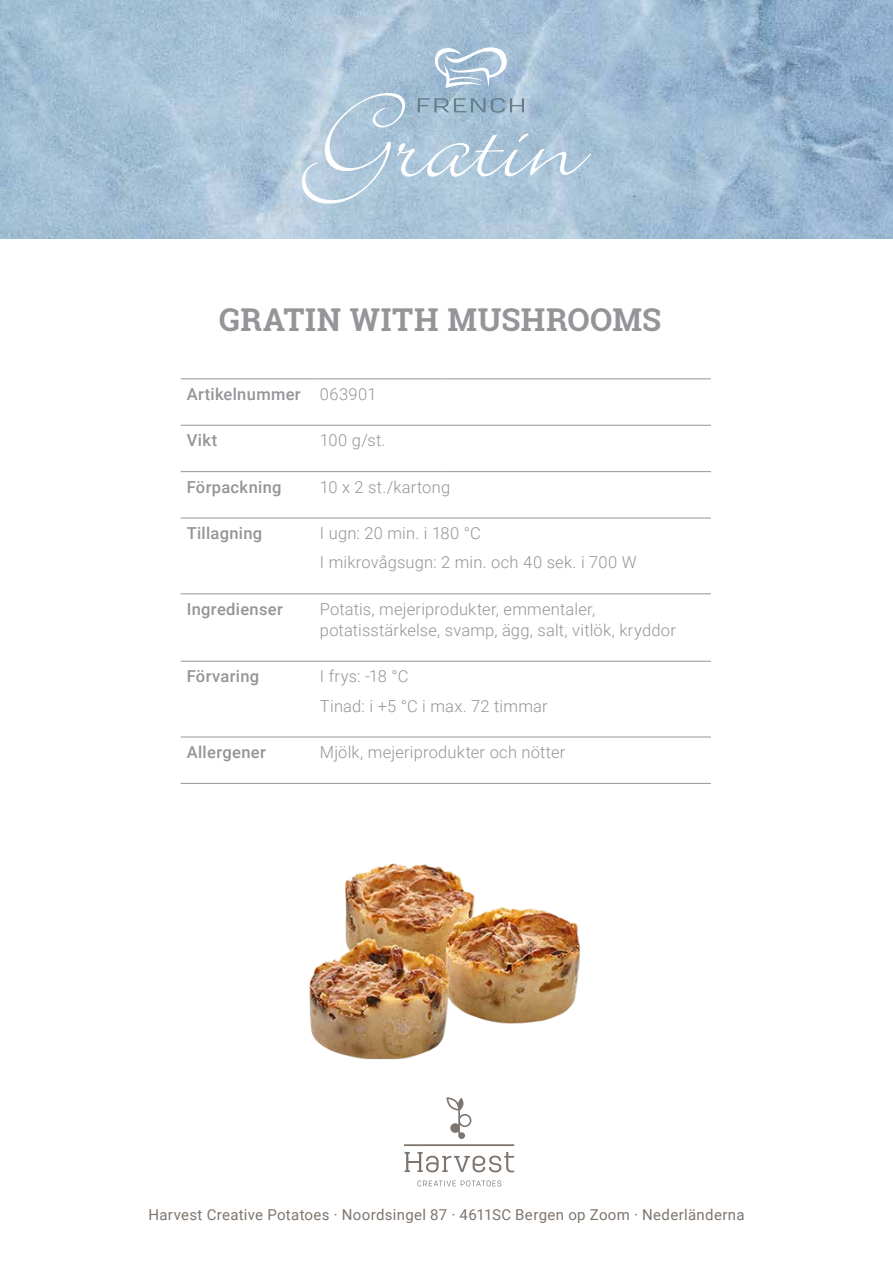
<style>
.page{position:relative;width:893px;height:1263px;background:#fff}
.page>*{position:absolute;margin:0;border:0;box-sizing:border-box;transform-origin:0 0}
.t1{font:700 31.5px "Roboto Slab";letter-spacing:.015em;color:#939598}
.t2{font:300 16.5px/29.4px "Roboto";letter-spacing:.01em;color:#939598}
.t3{font:500 16.5px "Roboto";letter-spacing:.02em;color:#939598}
.t4{font:15px "Roboto";letter-spacing:.02em;color:#7e756e}
.s1{font-weight:300}
</style>
<div class="page">
<img style="left:0;top:0;width:893px;height:238px">
<hr style="left:181px;top:425px;width:133px;height:1px;background:#939598">
<hr style="left:314px;top:425px;width:131px;height:1px;background:#939598">
<hr style="left:445px;top:425px;width:266px;height:1px;background:#939598">
<hr style="left:181px;top:471px;width:133px;height:1px;background:#939598">
<hr style="left:314px;top:471px;width:131px;height:1px;background:#939598">
<hr style="left:445px;top:471px;width:266px;height:1px;background:#939598">
<hr style="left:181px;top:518px;width:133px;height:1px;background:#939598">
<hr style="left:314px;top:518px;width:131px;height:1px;background:#939598">
<hr style="left:445px;top:518px;width:266px;height:1px;background:#939598">
<hr style="left:181px;top:593px;width:133px;height:1px;background:#939598">
<hr style="left:314px;top:593px;width:131px;height:1px;background:#939598">
<hr style="left:445px;top:593px;width:266px;height:1px;background:#939598">
<hr style="left:181px;top:661px;width:133px;height:1px;background:#939598">
<hr style="left:314px;top:661px;width:131px;height:1px;background:#939598">
<hr style="left:445px;top:661px;width:266px;height:1px;background:#939598">
<hr style="left:181px;top:737px;width:133px;height:1px;background:#939598">
<hr style="left:314px;top:737px;width:131px;height:1px;background:#939598">
<hr style="left:445px;top:737px;width:266px;height:1px;background:#939598">
<hr style="left:181px;top:378px;width:133px;height:1px;background:#939598">
<hr style="left:314px;top:378px;width:131px;height:1px;background:#939598">
<hr style="left:445px;top:378px;width:266px;height:1px;background:#939598">
<hr style="left:181px;top:783px;width:133px;height:1px;background:#939598">
<hr style="left:445px;top:783px;width:266px;height:1px;background:#939598">
<img style="left:267px;top:782px;width:359px;height:278px">
<svg style="left:302px;top:46px;width:289px;height:158px;background:#aec6d9"></svg>
<svg style="left:405px;top:1152px;width:109px;height:20px"></svg>
<svg style="left:417px;top:1180px;width:84px;height:6px"></svg>
<svg style="left:404px;top:1097px;width:110px;height:49px"></svg>
<h1 class="t1" style="left:219px;top:298px;width:444px">GRATIN WITH MUSHROOMS</h1>
<p class="t3" style="left:187px;top:382px;width:191px">Artikelnummer <span class="s1">063901</span></p>
<p class="t3" style="left:187px;top:429px;width:32px">Vikt</p>
<p class="t2" style="left:320px;top:425px;width:67px">100 g/st.</p>
<p class="t3" style="left:187px;top:475px;width:96px">Förpackning</p>
<p class="t2" style="left:320px;top:471px;width:132px">10 x 2 st./kartong</p>
<p class="t3" style="left:187px;top:521px;width:77px">Tillagning</p>
<p class="t2" style="left:320px;top:518px;width:318px">I ugn: 20 min. i 180 °C<br>I mikrovågsugn: 2 min. och 40 sek. i 700 W</p>
<p class="t3" style="left:187px;top:597px;width:98px">Ingredienser</p>
<p class="t2" style="left:320px;top:598px;width:357px;line-height:21px">Potatis, mejeriprodukter, emmentaler, potatisstärkelse, svamp, ägg, salt, vitlök, kryddor</p>
<p class="t3" style="left:187px;top:665px;width:74px">Förvaring</p>
<p class="t2" style="left:320px;top:661px;width:229px">I frys: -18 °C<br>Tinad: i +5 °C i max. 72 timmar</p>
<p class="t3" style="left:187px;top:740px;width:81px">Allergener</p>
<p class="t2" style="left:320px;top:737px;width:247px">Mjölk, mejeriprodukter och nötter</p>
<p class="t4" style="left:148px;top:1204px;width:598px">Harvest Creative Potatoes · Noordsingel 87 · 4611SC Bergen op Zoom · Nederländerna</p>
</div>
